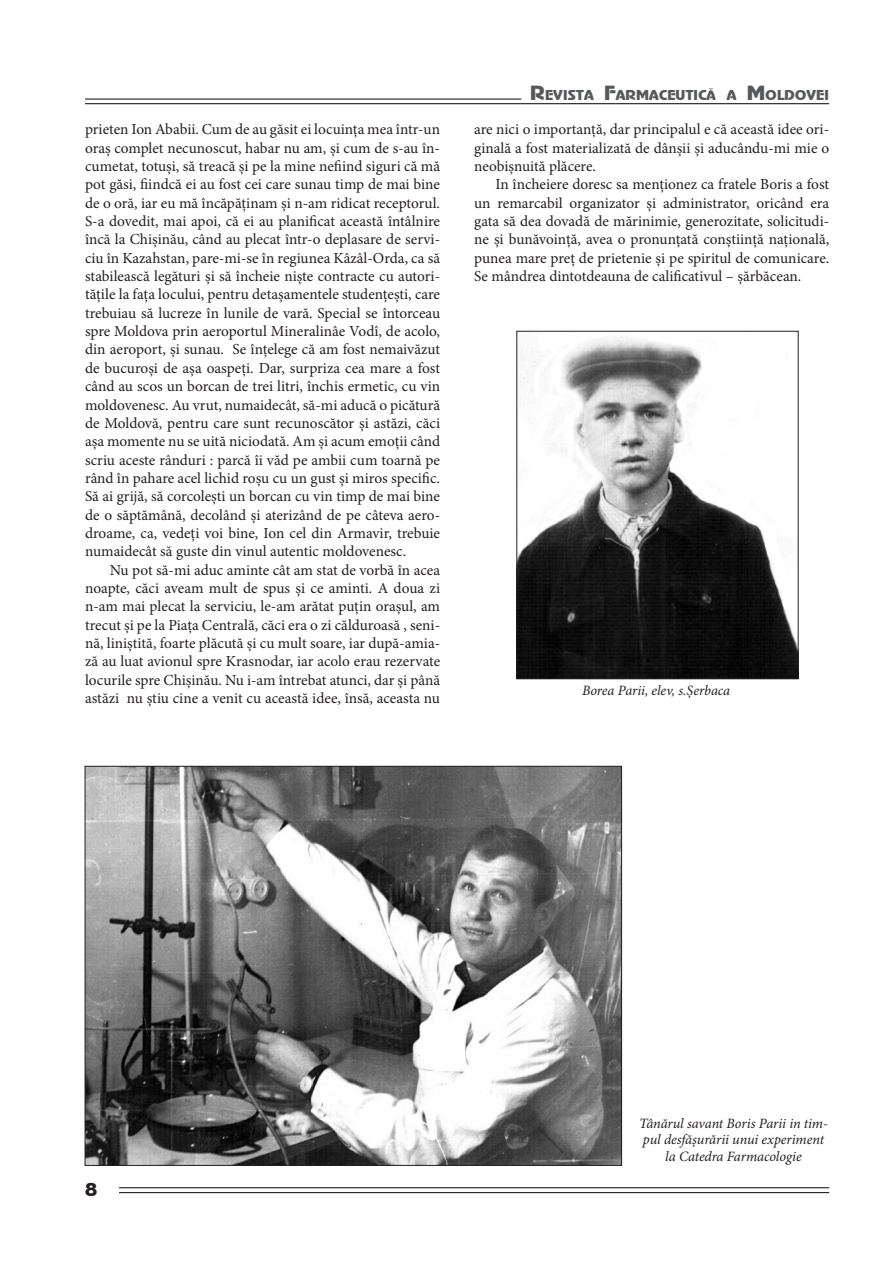
<style>
.page{position:relative;width:893px;height:1276px;background:#fff}
.page>*{position:absolute;margin:0;border:0;box-sizing:border-box;transform-origin:0 0}
.t1{font:16.5px "Adver Gothic";color:#231f20}
.t2{font:15.3px/18.3px "Minion Pro";color:#231f20;text-align:justify}
.t3{font:italic 14.25px/16.4px "Minion Pro";letter-spacing:-.005em;color:#231f20;text-align:center}
.t4{font:12.6px "Adver Gothic";color:#57585a}
.s1{font-size:18px}
.s2{font-size:12px}
</style>
<div class="page">
<hr style="left:119px;top:1187px;width:710px;height:1px;background:#231f20">
<hr style="left:119px;top:1192px;width:710px;height:1px;background:#231f20">
<hr style="left:85px;top:98px;width:436px;height:2px;background:#231f20">
<hr style="left:85px;top:103px;width:744px;height:1px;background:#231f20">
<img style="left:87px;top:768px;width:533px;height:395px">
<img style="left:519px;top:336px;width:277px;height:341px">
<div style="left:517px;top:331px;width:281px;height:348px;border:1px solid #231f20"></div>
<p class="t2" style="left:85px;top:120px;width:357px">prieten Ion Ababii. Cum de au găsit ei locuinţa mea într-un oraş complet necunoscut, habar nu am, şi cum de s-au în&shy;cumetat, totuşi, să treacă şi pe la mine nefiind siguri că mă pot găsi, fiindcă ei au fost cei care sunau timp de mai bine de o oră, iar eu mă încăpăţinam şi n-am ridicat receptorul.<br>S-a dovedit, mai apoi, că ei au planificat această întâlnire încă la Chişinău, când au plecat într-o deplasare de servi&shy;ciu în Kazahstan, pare-mi-se în regiunea Kâzâl-Orda, ca să stabilească legături şi să încheie nişte contracte cu autori&shy;tăţile la faţa locului, pentru detaşamentele studenţeşti, care trebuiau să lucreze în lunile de vară. Special se întorceau spre Moldova prin aeroportul Mineralinâe Vodî, de acolo, din aeroport, şi sunau. Se înţelege că am fost nemaivăzut de bucuroşi de aşa oaspeţi. Dar, surpriza cea mare a fost când au scos un borcan de trei litri, închis ermetic, cu vin moldovenesc. Au vrut, numaidecât, să-mi aducă o picătură de Moldovă, pentru care sunt recunoscător şi astăzi, căci aşa momente nu se uită niciodată. Am şi acum emoţii când scriu aceste rânduri : parcă îi văd pe ambii cum toarnă pe rând în pahare acel lichid roşu cu un gust şi miros specific.<br>Să ai grijă, să corcoleşti un borcan cu vin timp de mai bine de o săptămână, decolând şi aterizând de pe câteva aero&shy;droame, ca, vedeţi voi bine, Ion cel din Armavir, trebuie numaidecât să guste din vinul autentic moldovenesc.</p>
<p class="t2" style="left:85px;top:560px;width:357px;text-indent:25px">Nu pot să-mi aduc aminte cât am stat de vorbă în acea noapte, căci aveam mult de spus şi ce aminti. A doua zi n-am mai plecat la serviciu, le-am arătat puţin oraşul, am trecut şi pe la Piaţa Centrală, căci era o zi călduroasă , seni&shy;nă, liniştită, foarte plăcută şi cu mult soare, iar după-amia&shy;ză au luat avionul spre Krasnodar, iar acolo erau rezervate locurile spre Chişinău. Nu i-am întrebat atunci, dar şi până astăzi nu ştiu cine a venit cu această idee, însă, aceasta nu</p>
<p class="t4" style="left:530px;top:87px;width:301px"><span class="s1">R</span>EVISTA <span class="s1">F</span>ARMACEUTIC<span class="s2">+</span> A <span class="s1">M</span> OLDOVEI</p>
<p class="t2" style="left:474px;top:120px;width:357px">are nici o importanţă, dar principalul e că această idee ori&shy;ginală a fost materializată de dânşii şi aducându-mi mie o neobişnuită plăcere.</p>
<p class="t2" style="left:474px;top:175px;width:357px;text-indent:21px">In încheiere doresc sa menționez ca fratele Boris a fost un remarcabil organizator şi administrator, oricând era gata să dea dovadă de mărinimie, generozitate, solicitudi&shy;ne şi bunăvoinţă, avea o pronunţată conștiință naţională, punea mare preţ de prietenie şi pe spiritul de comunicare.<br>Se mândrea dintotdeauna de calificativul – şărbăcean.</p>
<p class="t3" style="left:582px;top:682px;width:150px">Borea Parii, elev, s.Şerbaca</p>
<p class="t1" style="left:85px;top:1179px;width:14px">8</p>
<p class="t3" style="left:639px;top:1115px;width:190px">Tânărul savant Boris Parii in tim&shy;pul desfășurării unui experiment la Catedra Farmacologie</p>
</div>
